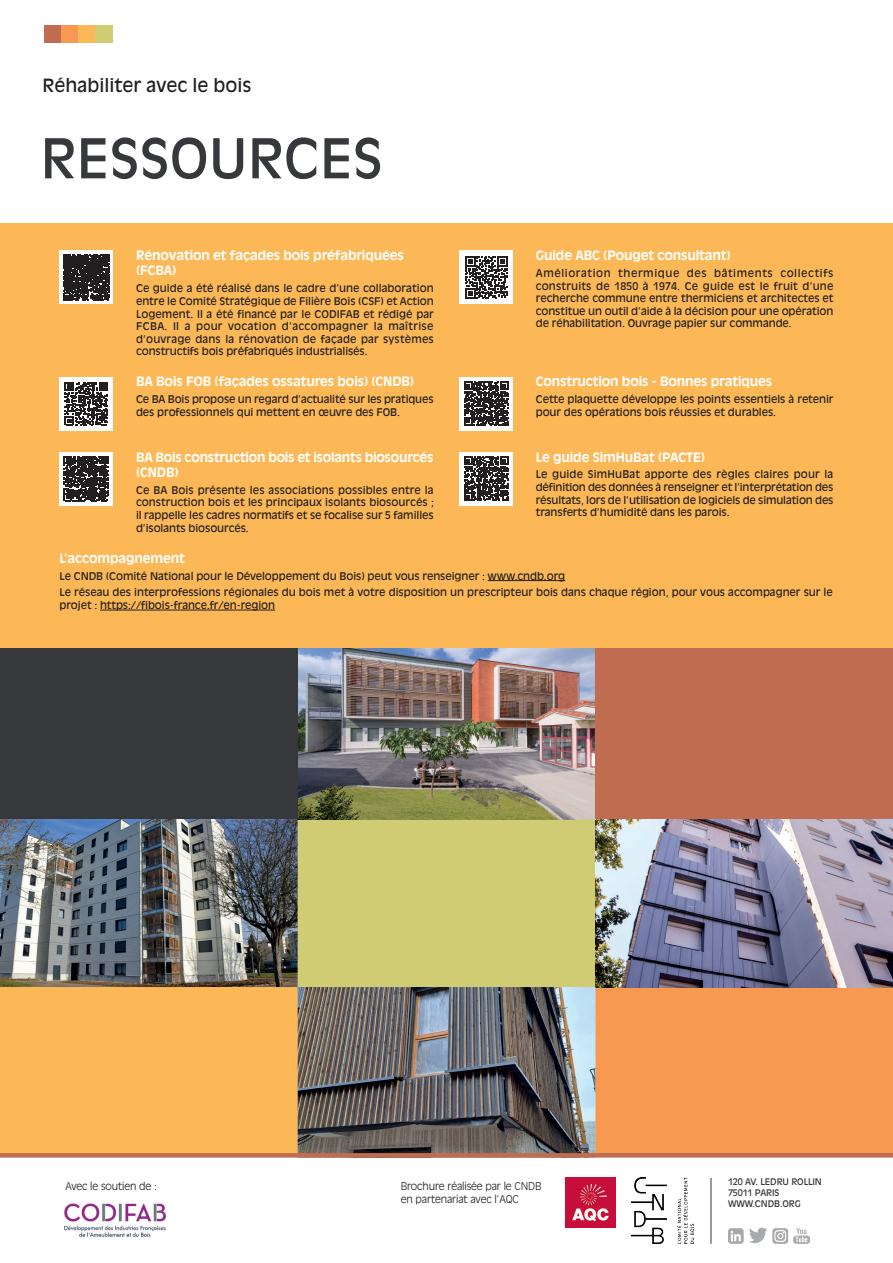
<style>
.page{position:relative;width:893px;height:1263px;background:#fff}
.page>*{position:absolute;margin:0;border:0;box-sizing:border-box;transform-origin:0 0}
.t1{font:54.15px "Antique Olive Std";color:#36383b}
.t2{font:18px "Antique Olive Std";color:#231f20}
.t3{font:700 12.75px/15.3px "Antique Olive Std";letter-spacing:-.01em;color:#fff}
.t4{font:10.5px/12.6px "Antique Olive Std";letter-spacing:-.01em;color:#231f20;text-align:justify}
.t5{font:300 10.5px/12.6px "Antique Olive Std";letter-spacing:-.01em;color:#231f20}
.t6{font:9px "Antique Olive Std";letter-spacing:-.01em;color:#36383b}
</style>
<div class="page">
<img style="left:632px;top:1178px;width:62px;height:66px">
<div style="left:0;top:223px;width:893px;height:425px;background:#fcb857"></div>
<div style="left:298px;top:819px;width:297px;height:168px;background:#d0cc73"></div>
<div style="left:595px;top:987px;width:298px;height:168px;background:#f79951"></div>
<div style="left:0;top:987px;width:298px;height:168px;background:#fcb857"></div>
<img style="left:0;top:819px;width:298px;height:168px">
<img style="left:595px;top:819px;width:298px;height:168px">
<img style="left:298px;top:987px;width:297px;height:166px">
<img style="left:298px;top:648px;width:297px;height:171px">
<div style="left:595px;top:648px;width:298px;height:171px;background:#c06c51"></div>
<div style="left:0;top:648px;width:298px;height:171px;background:#36383b"></div>
<hr style="left:0;top:1153px;width:893px;height:4px;background:#c06c51">
<svg style="left:60px;top:250px;width:53px;height:54px"></svg>
<div style="left:64px;top:254px;width:45px;height:46px;background:#231f20"></div>
<div style="left:60px;top:377px;width:53px;height:53px;background:#fff"></div>
<svg style="left:65px;top:382px;width:43px;height:43px"></svg>
<div style="left:60px;top:452px;width:53px;height:54px;background:#fff"></div>
<svg style="left:64px;top:456px;width:45px;height:45px;background:#403c3d"></svg>
<hr style="left:488px;top:580px;width:77px;height:1px;background:#231f20">
<hr style="left:100px;top:610px;width:175px;height:1px;background:#231f20">
<div style="left:459px;top:250px;width:54px;height:54px;background:#fff"></div>
<svg style="left:465px;top:256px;width:42px;height:42px"></svg>
<div style="left:459px;top:377px;width:54px;height:53px;background:#fff"></div>
<svg style="left:464px;top:381px;width:44px;height:45px"></svg>
<div style="left:459px;top:452px;width:54px;height:54px;background:#fff"></div>
<svg style="left:464px;top:456px;width:44px;height:45px"></svg>
<hr style="left:711px;top:1178px;width:1px;height:66px;background:#36383b">
<div style="left:45px;top:26px;width:17px;height:17px;background:#c06c51"></div>
<div style="left:62px;top:26px;width:17px;height:17px;background:#f79951"></div>
<div style="left:79px;top:26px;width:17px;height:17px;background:#fcb857"></div>
<div style="left:96px;top:26px;width:17px;height:17px;background:#d0cc73"></div>
<img style="left:566px;top:1178px;width:49px;height:49px">
<img style="left:64px;top:1203px;width:102px;height:35px">
<svg style="left:749px;top:1227px;width:18px;height:16px"></svg>
<svg style="left:793px;top:1228px;width:17px;height:16px"></svg>
<div style="left:728px;top:1228px;width:16px;height:16px;background:#a8a9ad;border-radius:3px"></div>
<svg style="left:731px;top:1231px;width:10px;height:10px"></svg>
<div style="left:772px;top:1228px;width:16px;height:16px;background:#a8a9ad;border-radius:3px"></div>
<svg style="left:774px;top:1230px;width:12px;height:12px"></svg>
<p class="t2" style="left:43px;top:74px;width:211px">Réhabiliter avec le bois</p>
<p class="t1" style="left:40px;top:126px;width:344px">RESSOURCES</p>
<p class="t3" style="left:136px;top:248px;width:269px">Rénovation et façades bois préfabriquées (FCBA)</p>
<p class="t4" style="left:136px;top:282px;width:299px">Ce guide a été réalisé dans le cadre d’une collaboration entre le Comité Stratégique de Filière Bois (CSF) et Action Logement. Il a été financé par le CODIFAB et rédigé par FCBA. Il a pour vocation d’accompagner la maîtrise d’ouvrage dans la rénovation de façade par systèmes constructifs bois préfabriqués industrialisés.</p>
<p class="t3" style="left:136px;top:374px;width:280px">BA Bois FOB (façades ossatures bois) (CNDB)</p>
<p class="t4" style="left:136px;top:393px;width:299px">Ce BA Bois propose un regard d’actualité sur les pratiques des professionnels qui mettent en œuvre des FOB.</p>
<p class="t3" style="left:136px;top:449px;width:299px">BA Bois construction bois et isolants biosourcés (CNDB)</p>
<p class="t4" style="left:136px;top:484px;width:299px">Ce BA Bois présente les associations possibles entre la construction bois et les principaux isolants biosourcés ; il rappelle les cadres normatifs et se focalise sur 5 familles d’isolants biosourcés.</p>
<p class="t3" style="left:60px;top:550px;width:127px">L’accompagnement</p>
<p class="t4" style="left:60px;top:569px;width:507px">Le CNDB (Comité National pour le Développement du Bois) peut vous renseigner : www.cndb.org</p>
<p class="t4" style="left:60px;top:586px;width:775px">Le réseau des interprofessions régionales du bois met à votre disposition un prescripteur bois dans chaque région, pour vous accompagner sur le projet : https://fibois-france.fr/en-region</p>
<p class="t3" style="left:536px;top:248px;width:196px">Guide ABC (Pouget consultant)</p>
<p class="t4" style="left:536px;top:267px;width:299px">Amélioration thermique des bâtiments collectifs construits de 1850 à 1974. Ce guide est le fruit d’une recherche commune entre thermiciens et architectes et constitue un outil d’aide à la décision pour une opération de réhabilitation. Ouvrage papier sur commande.</p>
<p class="t3" style="left:536px;top:374px;width:238px">Construction bois - Bonnes pratiques</p>
<p class="t4" style="left:536px;top:393px;width:299px">Cette plaquette développe les points essentiels à retenir pour des opérations bois réussies et durables.</p>
<p class="t3" style="left:536px;top:449px;width:171px">Le guide SimHuBat (PACTE)</p>
<p class="t4" style="left:536px;top:468px;width:299px">Le guide SimHuBat apporte des règles claires pour la définition des données à renseigner et l’interprétation des résultats, lors de l’utilisation de logiciels de simulation des transferts d’humidité dans les parois.</p>
<p class="t5" style="left:65px;top:1180px;width:93px">Avec le soutien de :</p>
<p class="t5" style="left:401px;top:1180px;width:142px">Brochure réalisée par le CNDB en partenariat avec l’AQC</p>
<p class="t6" style="left:728px;top:1176px;width:95px">120 AV. LEDRU ROLLIN</p>
<p class="t6" style="left:728px;top:1187px;width:53px">75011 PARIS</p>
<p class="t6" style="left:728px;top:1198px;width:74px">WWW.CNDB.ORG</p>
</div>
